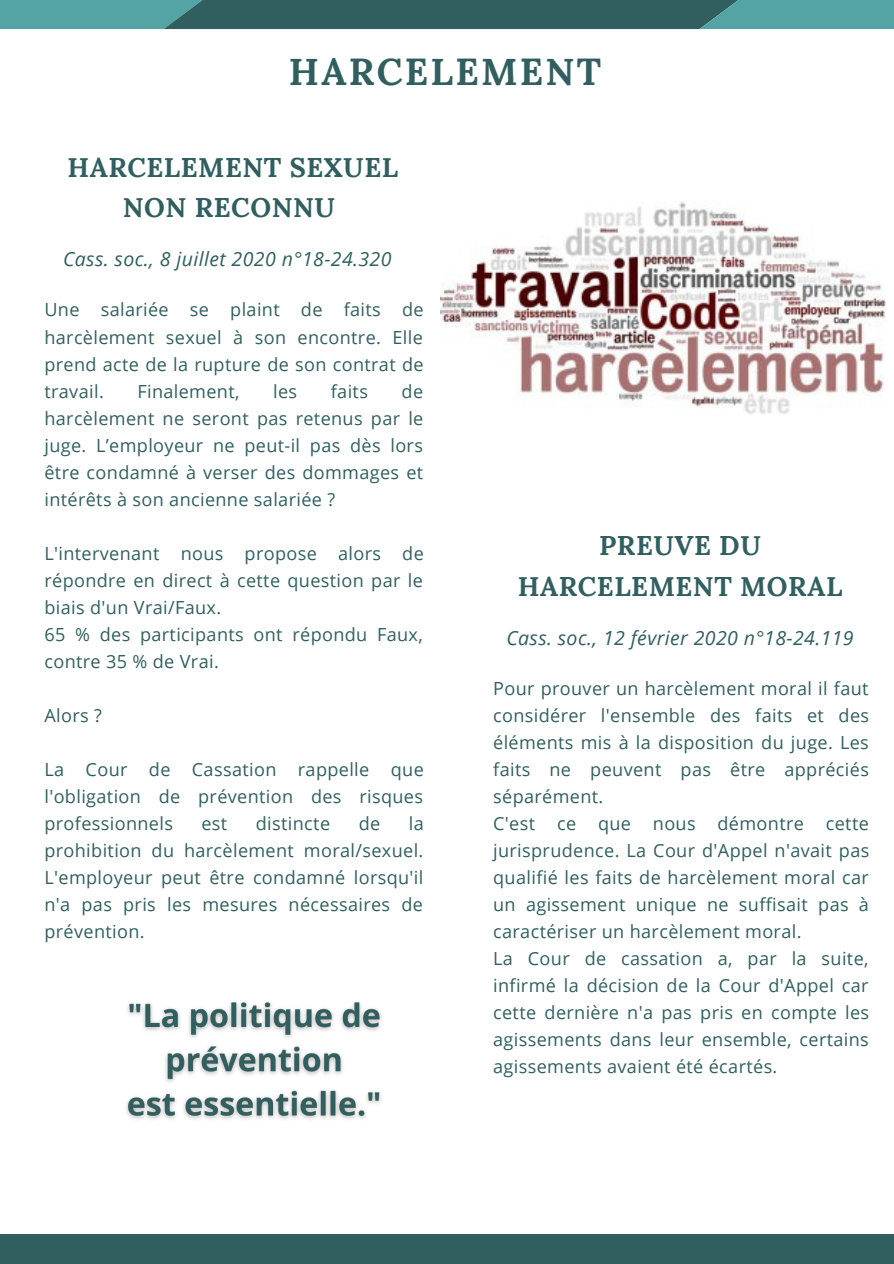
<style>
.page{position:relative;width:894px;height:1264px;background:#fff}
.page>*{position:absolute;margin:0;border:0;box-sizing:border-box;transform-origin:0 0}
.t1{font:700 37.5px "Lora";letter-spacing:.06em;color:#315f60}
.t2{font:700 27px/40.5px "Lora";letter-spacing:.02em;color:#315f60;text-align:center}
.t3{font:italic 19.5px "Open Sans";letter-spacing:.02em;color:#315f60}
.t4{font:18px/27px "Open Sans";letter-spacing:.02em;color:#315f60;text-align:justify}
</style>
<div class="page">
<div style="left:0;top:1234px;width:893px;height:29px;background:#315f60"></div>
<svg style="left:0;top:0;width:893px;height:29px"></svg>
<img style="left:440px;top:201px;width:444px;height:213px">
<img style="left:126px;top:1002px;width:256px;height:118px">
<p class="t1" style="left:289px;top:48px;width:314px">HARCELEMENT</p>
<p class="t2" style="left:67px;top:147px;width:332px">HARCELEMENT SEXUEL<br>NON RECONNU</p>
<p class="t3" style="left:63px;top:245px;width:330px">Cass. soc., 8 juillet 2020 n°18-24.320</p>
<p class="t4" style="left:44px;top:296px;width:380px">Une salariée se plaint de faits de harcèlement sexuel à son encontre. Elle prend acte de la rupture de son contrat de travail.</p>
<p class="t4" style="left:137px;top:377px;width:104px">Finalement,</p>
<p class="t4" style="left:273px;top:377px;width:26px">les</p>
<p class="t4" style="left:331px;top:377px;width:39px">faits</p>
<p class="t4" style="left:44px;top:377px;width:380px;text-indent:357px">de harcèlement ne seront pas retenus par le juge. L’employeur ne peut-il pas dès lors être condamné à verser des dommages et intérêts à son ancienne salariée ?</p>
<p class="t4" style="left:44px;top:539px;width:381px">L'intervenant nous propose alors de répondre en direct à cette question par le biais d'un Vrai/Faux.</p>
<p class="t4" style="left:44px;top:620px;width:380px">65 % des participants ont répondu Faux, contre 35 % de Vrai.</p>
<p class="t4" style="left:44px;top:701px;width:59px">Alors ?</p>
<p class="t4" style="left:44px;top:755px;width:381px">La Cour de Cassation rappelle que l'obligation de prévention des risques professionnels</p>
<p class="t4" style="left:44px;top:809px;width:380px;text-indent:364px">la prohibition du harcèlement moral/sexuel.<br>L'employeur peut être condamné lorsqu'il n'a pas pris les mesures nécessaires de prévention.</p>
<p class="t4" style="left:201px;top:809px;width:27px">est</p>
<p class="t4" style="left:256px;top:809px;width:76px">distincte</p>
<p class="t4" style="left:358px;top:809px;width:23px">de</p>
<p class="t2" style="left:517px;top:525px;width:326px">PREUVE DU<br>HARCELEMENT MORAL</p>
<p class="t3" style="left:506px;top:624px;width:349px">Cass. soc., 12 février 2020 n°18-24.119</p>
<p class="t4" style="left:493px;top:674px;width:377px">Pour prouver un harcèlement moral il faut considérer l'ensemble des faits et des éléments mis à la disposition du juge. Les faits ne peuvent pas être appréciés séparément.</p>
<p class="t4" style="left:493px;top:809px;width:377px">C'est ce que nous démontre cette jurisprudence. La Cour d'Appel n'avait pas qualifié les faits de harcèlement moral car un agissement unique ne suffisait pas à caractériser un harcèlement moral.</p>
<p class="t4" style="left:493px;top:944px;width:377px">La Cour de cassation a, par la suite, infirmé la décision de la Cour d'Appel car cette dernière n'a pas pris en compte les agissements dans leur ensemble, certains agissements avaient été écartés.</p>
</div>
